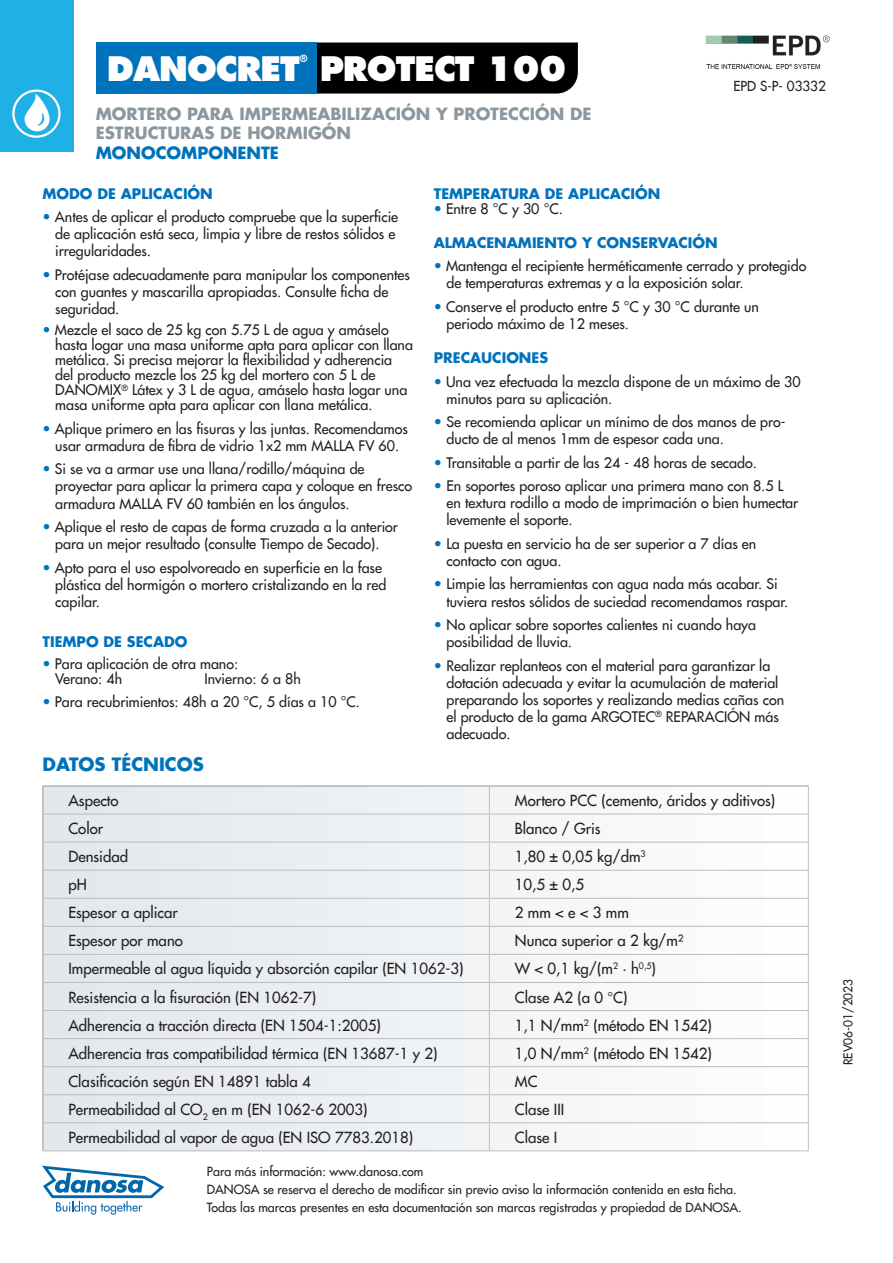
<style>
.page{position:relative;width:893px;height:1263px;background:#fff}
.page>*{position:absolute;margin:0;border:0;box-sizing:border-box;transform-origin:0 0}
.t1{font:800 33px "Futura AC";letter-spacing:-.03em;color:#fff}
.t2{font:700 18px "Futura AC";color:#0072bc}
.t3{font:700 16.5px/19.8px "Futura AC";color:#8b98a0}
.t4{font:700 16.5px "Futura AC";color:#0072bc}
.t5{font:15px "Futura AC";color:#231f20}
.t6{font:14.25px/17.1px "Futura AC";color:#231f20}
.t7{font:700 14.25px "Futura AC";color:#0072bc}
.t8{font:13.5px "Futura AC";color:#231f20}
.t9{font:12.45px "Futura AC";color:#231f20}
.t10{font:12px "Futura AC";color:#231f20}
.t11{font:800 9.6px "Futura AC";color:#fff}
.s1{color:#0072bc}
.s2{font-size:14.25px}
</style>
<div class="page">
<svg style="left:43px;top:786px;width:766px;height:364px"></svg>
<hr style="left:43px;top:1150px;width:446px;height:1px;background:#bcbdc0">
<hr style="left:489px;top:1150px;width:320px;height:1px;background:#bcbdc0">
<div style="left:0;top:0;width:74px;height:152px;background:#1fb0e6"></div>
<div style="left:12px;top:90px;width:49px;height:48px;border:2px solid #fff;border-radius:50%"></div>
<svg style="left:25px;top:94px;width:25px;height:37px"></svg>
<svg style="left:42px;top:1166px;width:122px;height:49px"></svg>
<img style="left:705px;top:35px;width:125px;height:35px">
<div style="left:316px;top:43px;width:262px;height:51px;background:#000"></div>
<div style="left:96px;top:43px;width:220px;height:51px;background:#0072bc"></div>
<p class="t1" style="left:107px;top:48px;width:195px">DANOCRET</p>
<p class="t11" style="left:300px;top:53px;width:9px">®</p>
<p class="t1" style="left:320px;top:48px;width:248px">PROTECT 100</p>
<p class="t3" style="left:96px;top:103px;width:497px">MORTERO PARA IMPERMEABILIZACIÓN Y PROTECCIÓN DE<br>ESTRUCTURAS DE HORMIGÓN</p>
<p class="t4" style="left:96px;top:142px;width:185px">MONOCOMPONENTE</p>
<p class="t8" style="left:733px;top:77px;width:94px">EPD S-P- 03332</p>
<p class="t7" style="left:43px;top:184px;width:172px">MODO DE APLICACIÓN</p>
<p class="t6" style="left:55px;top:208px;width:344px;text-indent:-13px"><span class="s1">•</span> Antes de aplicar el producto compruebe que la superficie de aplicación está seca, limpia y libre de restos sólidos e irregularidades.</p>
<p class="t6" style="left:55px;top:266px;width:356px;text-indent:-13px"><span class="s1">•</span> Protéjase adecuadamente para manipular los componentes con guantes y mascarilla apropiadas. Consulte ficha de seguridad.</p>
<p class="t6" style="left:55px;top:322px;width:359px;line-height:15px;text-indent:-13px"><span class="s1">•</span> Mezcle el saco de 25 kg con 5.75 L de agua y amáselo hasta logar una masa uniforme apta para aplicar con llana metálica. Si precisa mejorar la flexibilidad y adherencia del producto mezcle los 25 kg del mortero con 5 L de DANOMIX<sup>®</sup> Látex y 3 L de agua, amáselo hasta logar una masa uniforme apta para aplicar con llana metálica.</p>
<p class="t6" style="left:43px;top:420px;width:367px;text-align:center"><span class="s1">•</span> Aplique primero en las fisuras y las juntas. Recomendamos usar armadura de fibra de vidrio 1x2 mm MALLA FV 60.</p>
<p class="t6" style="left:55px;top:460px;width:358px;text-indent:-13px"><span class="s1">•</span> Si se va a armar use una llana/rodillo/máquina de proyectar para aplicar la primera capa y coloque en fresco armadura MALLA FV 60 también en los ángulos.</p>
<p class="t6" style="left:43px;top:518px;width:357px;text-align:center"><span class="s1">•</span> Aplique el resto de capas de forma cruzada a la anterior para un mejor resultado (consulte Tiempo de Secado).</p>
<p class="t6" style="left:55px;top:559px;width:333px;text-indent:-13px"><span class="s1">•</span> Apto para el uso espolvoreado en superficie en la fase plástica del hormigón o mortero cristalizando en la red capilar.</p>
<p class="t7" style="left:43px;top:632px;width:146px">TIEMPO DE SECADO</p>
<p class="t6" style="left:43px;top:655px;width:197px"><span class="s1">•</span> Para aplicación de otra mano:</p>
<p class="t6" style="left:55px;top:670px;width:68px">Verano: 4h</p>
<p class="t6" style="left:205px;top:670px;width:98px">Invierno: 6 a 8h</p>
<p class="t6" style="left:43px;top:693px;width:319px"><span class="s1">•</span> Para recubrimientos: 48h a 20 °C, 5 días a 10 °C.</p>
<p class="t2" style="left:43px;top:753px;width:163px">DATOS TÉCNICOS</p>
<p class="t7" style="left:434px;top:184px;width:228px">TEMPERATURA DE APLICACIÓN</p>
<p class="t6" style="left:434px;top:200px;width:131px"><span class="s1">•</span> Entre 8 °C y 30 °C.</p>
<p class="t7" style="left:434px;top:233px;width:285px">ALMACENAMIENTO Y CONSERVACIÓN</p>
<p class="t6" style="left:446px;top:257px;width:361px;text-indent:-13px"><span class="s1">•</span> Mantenga el recipiente herméticamente cerrado y protegido de temperaturas extremas y a la exposición solar.</p>
<p class="t6" style="left:446px;top:298px;width:314px;text-indent:-13px"><span class="s1">•</span> Conserve el producto entre 5 °C y 30 °C durante un periodo máximo de 12 meses.</p>
<p class="t7" style="left:434px;top:348px;width:116px">PRECAUCIONES</p>
<p class="t6" style="left:446px;top:373px;width:356px;text-indent:-13px"><span class="s1">•</span> Una vez efectuada la mezcla dispone de un máximo de 30 minutos para su aplicación.</p>
<p class="t6" style="left:446px;top:413px;width:340px;text-indent:-13px"><span class="s1">•</span> Se recomienda aplicar un mínimo de dos manos de pro&shy;ducto de al menos 1mm de espesor cada una.</p>
<p class="t6" style="left:434px;top:454px;width:325px"><span class="s1">•</span> Transitable a partir de las 24 - 48 horas de secado.</p>
<p class="t6" style="left:446px;top:477px;width:353px;text-indent:-13px"><span class="s1">•</span> En soportes poroso aplicar una primera mano con 8.5 L en textura rodillo a modo de imprimación o bien humectar levemente el soporte.</p>
<p class="t6" style="left:446px;top:535px;width:311px;text-indent:-13px"><span class="s1">•</span> La puesta en servicio ha de ser superior a 7 días en contacto con agua.</p>
<p class="t6" style="left:446px;top:576px;width:343px;text-indent:-13px"><span class="s1">•</span> Limpie las herramientas con agua nada más acabar. Si tuviera restos sólidos de suciedad recomendamos raspar.</p>
<p class="t6" style="left:446px;top:616px;width:311px;text-indent:-13px"><span class="s1">•</span> No aplicar sobre soportes calientes ni cuando haya posibilidad de lluvia.</p>
<p class="t6" style="left:446px;top:657px;width:339px;text-indent:-13px"><span class="s1">•</span> Realizar replanteos con el material para garantizar la dotación adecuada y evitar la acumulación de material preparando los soportes y realizando medias cañas con el producto de la gama ARGOTEC<sup>®</sup> REPARACIÓN más adecuado.</p>
<p class="t5" style="left:68px;top:791px;width:52px">Aspecto</p>
<p class="t5" style="left:515px;top:791px;width:262px">Mortero PCC (cemento, áridos y aditivos)</p>
<p class="t5" style="left:68px;top:819px;width:36px">Color</p>
<p class="t5" style="left:515px;top:819px;width:87px">Blanco / Gris</p>
<p class="t5" style="left:68px;top:847px;width:61px">Densidad</p>
<p class="t5" style="left:515px;top:847px;width:132px">1,80 ± 0,05 kg/dm<sup>3</sup></p>
<p class="t5" style="left:68px;top:875px;width:20px">pH</p>
<p class="t5" style="left:515px;top:875px;width:71px">10,5 ± 0,5</p>
<p class="t5" style="left:68px;top:903px;width:111px">Espesor a aplicar</p>
<p class="t5" style="left:515px;top:903px;width:116px">2 mm &lt; e &lt; 3 mm</p>
<p class="t5" style="left:68px;top:931px;width:116px">Espesor por mano</p>
<p class="t5" style="left:515px;top:931px;width:170px">Nunca superior a 2 kg/m²</p>
<p class="t5" style="left:68px;top:959px;width:397px">Impermeable al agua líquida y absorción capilar (EN 1062-3)</p>
<p class="t5" style="left:515px;top:959px;width:143px">W &lt; 0,1 kg/(m<sup>2</sup> · h<sup>0,5</sup>)</p>
<p class="t5" style="left:68px;top:987px;width:249px">Resistencia a la fisuración (EN 1062-7)</p>
<p class="t5" style="left:515px;top:987px;width:114px">Clase A2 (a 0 <span class="s2">°</span>C)</p>
<p class="t5" style="left:68px;top:1015px;width:314px">Adherencia a tracción directa (EN 1504-1:2005)</p>
<p class="t5" style="left:515px;top:1015px;width:199px">1,1 N/mm<sup>2</sup> (método EN 1542)</p>
<p class="t5" style="left:68px;top:1043px;width:371px">Adherencia tras compatibilidad térmica (EN 13687-1 y 2)</p>
<p class="t5" style="left:515px;top:1043px;width:199px">1,0 N/mm<sup>2</sup> (método EN 1542)</p>
<p class="t5" style="left:68px;top:1071px;width:244px">Clasificación según EN 14891 tabla 4</p>
<p class="t5" style="left:515px;top:1071px;width:24px">MC</p>
<p class="t5" style="left:68px;top:1099px;width:301px">Permeabilidad al CO<sub>2</sub> en m (EN 1062-6 2003)</p>
<p class="t5" style="left:515px;top:1099px;width:51px">Clase III</p>
<p class="t5" style="left:68px;top:1127px;width:346px">Permeabilidad al vapor de agua (EN ISO 7783.2018)</p>
<p class="t5" style="left:515px;top:1127px;width:44px">Clase I</p>
<p class="t9" style="left:207px;top:1163px;width:218px">Para más información: www.danosa.com</p>
<p class="t9" style="left:207px;top:1181px;width:531px">DANOSA se reserva el derecho de modificar sin previo aviso la información contenida en esta ficha.</p>
<p class="t9" style="left:207px;top:1199px;width:536px">Todas las marcas presentes en esta documentación son marcas registradas y propiedad de DANOSA.</p>
<p class="t10" style="left:840px;top:1065px;width:88px;rotate:-90deg">REV06-01/2023</p>
</div>
